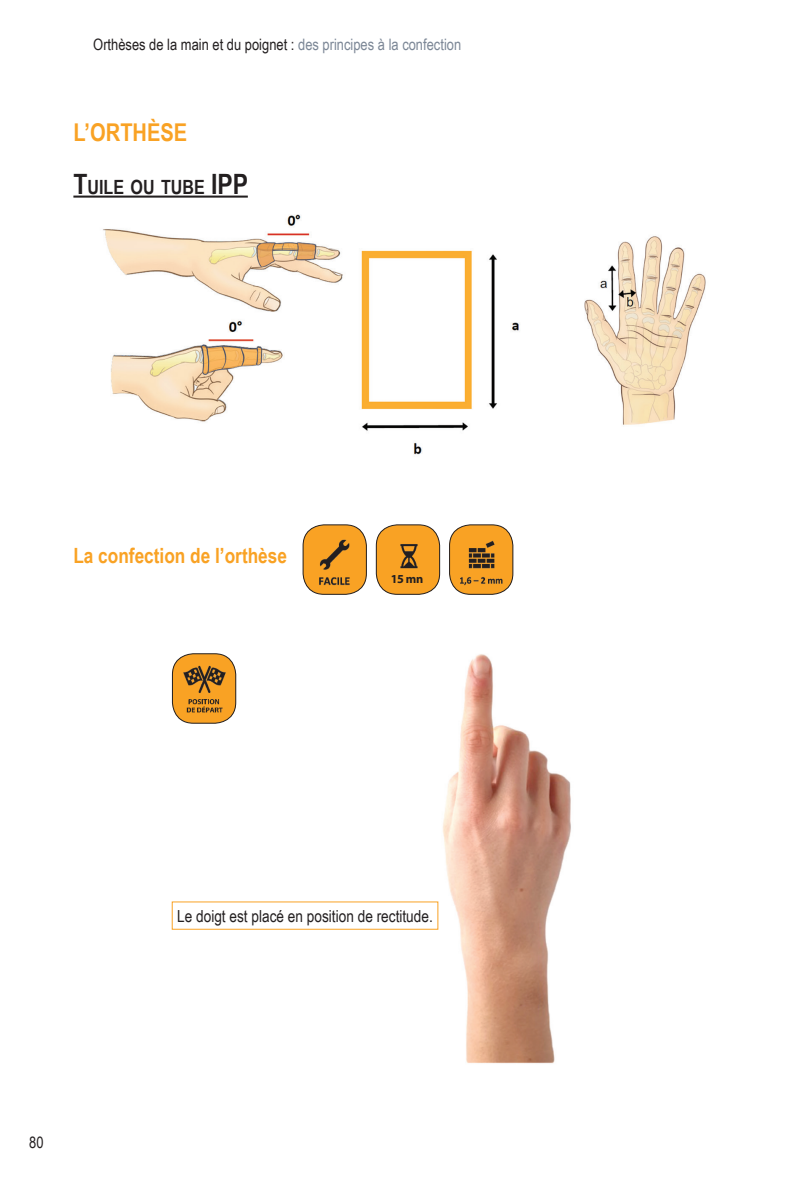
<style>
.page{position:relative;width:795px;height:1190px;background:#fff}
.page>*{position:absolute;margin:0;border:0;box-sizing:border-box;transform-origin:0 0}
.t1{font:700 24.5px "Arial Narrow";color:#f9a224}
.t2{font:700 21px "Arial Narrow";color:#f9a224}
.t3{font:700 19.6px "Arial Narrow";color:#231f20}
.t4{font:16.62px "Arial Narrow";color:#231f20}
.t5{font:15.75px "Arial Narrow";color:#231f20}
.t6{font:700 12.25px "Myriad Pro";color:#231f20}
.s1{color:#7c8796}
.s2{font-size:28px}
</style>
<div class="page">
<hr style="left:73px;top:196px;width:175px;height:2px;background:#231f20">
<img style="left:103px;top:214px;width:603px;height:241px">
<img style="left:303px;top:528px;width:63px;height:63px">
<div style="left:303px;top:525px;width:63px;height:69px;border:1px solid #231f20;border-radius:21px"></div>
<div style="left:376px;top:525px;width:63px;height:69px;background:#f9a224;border-radius:21px"></div>
<img style="left:376px;top:530px;width:63px;height:64px">
<div style="left:376px;top:525px;width:63px;height:69px;border:1px solid #231f20;border-radius:21px"></div>
<img style="left:449px;top:528px;width:63px;height:63px">
<div style="left:449px;top:525px;width:64px;height:69px;border:1px solid #231f20;border-radius:21px"></div>
<div style="left:172px;top:654px;width:64px;height:69px;background:#f9a224;border-radius:21px"></div>
<img style="left:172px;top:657px;width:64px;height:63px">
<div style="left:172px;top:653px;width:64px;height:70px;border:1px solid #231f20;border-radius:21px"></div>
<img style="left:421px;top:654px;width:150px;height:410px">
<div style="left:385px;top:574px;width:43px;height:13px;background:#f9a224"></div>
<p class="t5" style="left:93px;top:33px;width:369px">Orthèses de la main et du poignet : <span class="s1">des principes à la confection</span></p>
<h1 class="t1" style="left:73px;top:114px;width:115px">L’ORTHÈSE</h1>
<p class="t3" style="left:73px;top:172px;width:151px"><span class="s2">T</span>UILE OU TUBE <span class="s2">IPP</span></p>
<h2 class="t2" style="left:73px;top:540px;width:215px">La confection de l’orthèse</h2>
<p class="t6" style="left:390px;top:571px;width:34px">15 mn</p>
<p class="t5" style="left:29px;top:1131px;width:16px">80</p>
<p class="t4" style="left:177px;top:903px;width:257px">Le doigt est placé en position de rectitude.</p>
</div>
